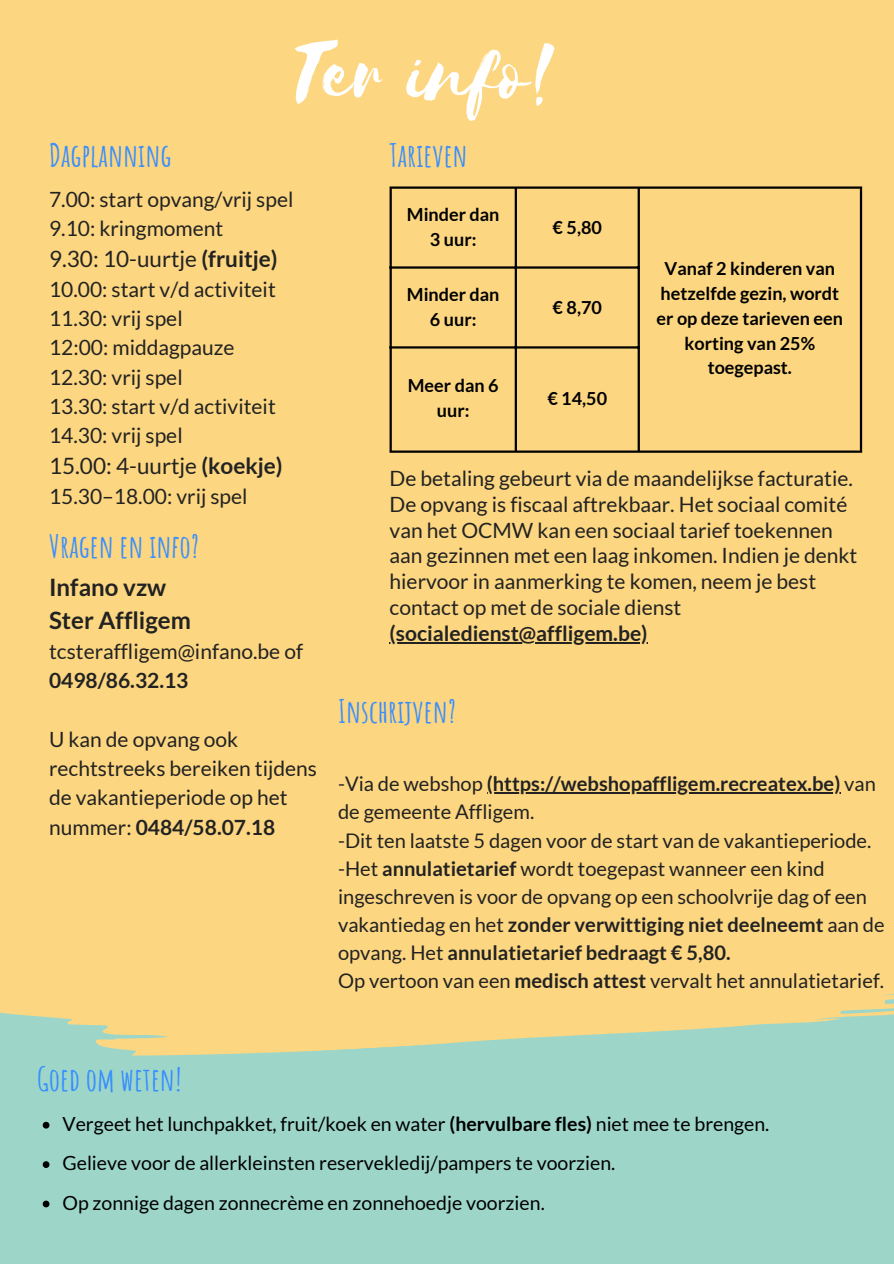
<style>
.page{position:relative;width:894px;height:1264px;background:#fff}
.page>*{position:absolute;margin:0;border:0;box-sizing:border-box;transform-origin:0 0}
.t1{font:90.15px "Selima";color:#fff}
.t2{font:700 31.5px "Amatic SC";color:#388eff}
.t3{font:700 24px "Lato";color:#222}
.t4{font:22.5px "Lato";color:#222}
.t5{font:21px/25.8px "Lato";color:#222}
.t6{font:700 21px "Lato";color:#222}
.t7{font:20.1px/28.2px "Lato";color:#222}
.t8{font:700 20.1px "Lato";color:#222}
.t9{font:19.5px "Lato";color:#000}
.t10{font:700 18px/24.8px "Lato";color:#000;text-align:center}
.s1{font-weight:700}
.s2{font-weight:400}
</style>
<div class="page">
<div style="left:0;top:0;width:893px;height:1263px;background:#9dd6c8"></div>
<div style="left:0;top:0;width:893px;height:992px;background:#fcd680"></div>
<svg style="left:0;top:792px;width:893px;height:264px"></svg>
<hr style="left:389px;top:642px;width:258px;height:1px;background:#222">
<hr style="left:486px;top:792px;width:354px;height:1px;background:#222">
<hr style="left:389px;top:189px;width:2px;height:261px;background:#000">
<hr style="left:514px;top:189px;width:3px;height:261px;background:#000">
<hr style="left:637px;top:189px;width:2px;height:261px;background:#000">
<hr style="left:859px;top:189px;width:2px;height:261px;background:#000">
<hr style="left:389px;top:186px;width:472px;height:3px;background:#000">
<hr style="left:389px;top:266px;width:250px;height:3px;background:#000">
<hr style="left:389px;top:346px;width:250px;height:2px;background:#000">
<hr style="left:389px;top:450px;width:472px;height:3px;background:#000">
<svg style="left:43px;top:1121px;width:6px;height:7px"></svg>
<svg style="left:43px;top:1161px;width:6px;height:6px"></svg>
<svg style="left:43px;top:1200px;width:6px;height:7px"></svg>
<p class="t1" style="left:292px;top:25px;width:270px">Ter info!</p>
<p class="t2" style="left:49px;top:135px;width:124px">Dagplanning</p>
<p class="t2" style="left:389px;top:135px;width:80px">Tarieven</p>
<p class="t5" style="left:49px;top:186px;width:246px">7.00: start opvang/vrij spel</p>
<h1 class="t5" style="left:49px;top:215px;width:176px">9.10: kringmoment</h1>
<h2 class="t4" style="left:49px;top:244px;width:230px">9.30: 10-uurtje <span class="s1">(fruitje)</span></h2>
<h2 class="t5" style="left:49px;top:276px;width:228px">10.00: start v/d activiteit</h2>
<p class="t5" style="left:49px;top:305px;width:135px">11.30: vrij spel</p>
<p class="t5" style="left:49px;top:334px;width:187px">12:00: middagpauze</p>
<p class="t5" style="left:49px;top:364px;width:135px">12.30: vrij spel</p>
<p class="t5" style="left:49px;top:393px;width:228px">13.30: start v/d activiteit</p>
<p class="t5" style="left:49px;top:422px;width:135px">14.30: vrij spel</p>
<p class="t4" style="left:49px;top:451px;width:235px">15.00: 4-uurtje <span class="s1">(koekje)</span></p>
<p class="t5" style="left:49px;top:483px;width:200px">15.30–18.00: vrij spel</p>
<p class="t2" style="left:49px;top:526px;width:151px">Vragen en info?</p>
<h2 class="t3" style="left:49px;top:572px;width:119px">Infano vzw</h2>
<p class="t3" style="left:49px;top:605px;width:143px">Ster Affligem</p>
<p class="t5" style="left:49px;top:636px;width:255px;line-height:29.2px">tcsteraffligem@infano.be of<br><span class="s1">0498/86.32.13</span></p>
<p class="t5" style="left:49px;top:724px;width:269px;line-height:29.2px">U kan de opvang ook rechtstreeks bereiken tijdens</p>
<p class="t5" style="left:49px;top:784px;width:240px">de vakantieperiode op het</p>
<p class="t6" style="left:49px;top:813px;width:227px"><span class="s2">nummer:</span> 0484/58.07.18</p>
<p class="t10" style="left:407px;top:202px;width:94px">Minder dan<br>3 uur:</p>
<p class="t10" style="left:407px;top:282px;width:94px">Minder dan<br>6 uur:</p>
<p class="t10" style="left:408px;top:373px;width:92px">Meer dan 6 uur:</p>
<h2 class="t10" style="left:552px;top:214px;width:51px">€ 5,80</h2>
<p class="t10" style="left:552px;top:294px;width:51px">€ 8,70</p>
<p class="t10" style="left:547px;top:385px;width:61px">€ 14,50</p>
<p class="t10" style="left:656px;top:256px;width:188px">Vanaf 2 kinderen van hetzelfde gezin, wordt er op deze tarieven een korting van 25% toegepast.</p>
<p class="t5" style="left:389px;top:465px;width:469px">De betaling gebeurt via de maandelijkse facturatie.<br>De opvang is fiscaal aftrekbaar. Het sociaal comité van het OCMW kan een sociaal tarief toekennen aan gezinnen met een laag inkomen. Indien je denkt hiervoor in aanmerking te komen, neem je best contact op met de sociale dienst</p>
<p class="t6" style="left:389px;top:620px;width:259px">(socialedienst@affligem.be)</p>
<p class="t2" style="left:338px;top:690px;width:120px">Inschrijven?</p>
<p class="t8" style="left:338px;top:771px;width:539px"><span class="s2">-Via de webshop</span> (https://webshopaffligem.recreatex.be) <span class="s2">van</span></p>
<p class="t7" style="left:338px;top:797px;width:534px">de gemeente Affligem.<br>-Dit ten laatste 5 dagen voor de start van de vakantieperiode.</p>
<p class="t7" style="left:338px;top:853px;width:488px">-Het <span class="s1">annulatietarief</span> wordt toegepast wanneer een kind</p>
<p class="t7" style="left:338px;top:882px;width:548px">ingeschreven is voor de opvang op een schoolvrije dag of een vakantiedag en het <span class="s1">zonder verwittiging niet deelneemt</span> aan de opvang. Het <span class="s1">annulatietarief bedraagt € 5,80.<br></span>Op vertoon van een <span class="s1">medisch attest</span> vervalt het annulatietarief.</p>
<p class="t2" style="left:37px;top:1058px;width:146px">Goed om weten!</p>
<p class="t9" style="left:62px;top:1111px;width:708px">Vergeet het lunchpakket, fruit/koek en water <span class="s1">(hervulbare fles)</span> niet mee te brengen.</p>
<h2 class="t9" style="left:62px;top:1150px;width:554px">Gelieve voor de allerkleinsten reservekledij/pampers te voorzien.</h2>
<p class="t9" style="left:62px;top:1190px;width:483px">Op zonnige dagen zonnecrème en zonnehoedje voorzien.</p>
</div>
